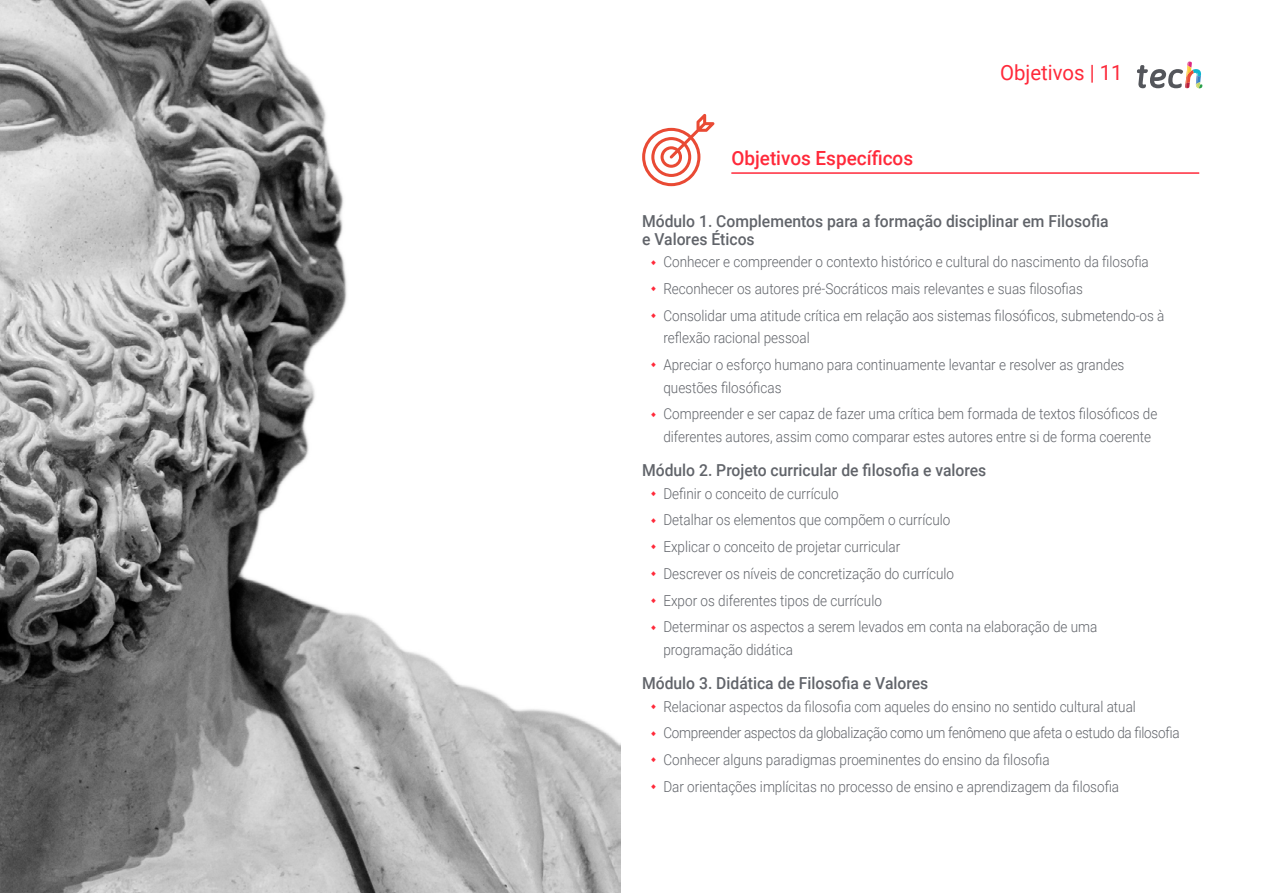
<style>
.page{position:relative;width:1263px;height:893px;background:#fff}
.page>*{position:absolute;margin:0;border:0;box-sizing:border-box;transform-origin:0 0}
.t1{font:21px "Roboto";color:#ff293a}
.t2{font:500 19.5px "Roboto";color:#ff293a}
.t3{font:500 16.5px/18px "Roboto";color:#61646a;scale:.95 1}
.t4{font:300 15px/26.7px "Roboto";color:#61646a;scale:.9 1}
.s1{color:#fc2a3b}
</style>
<div class="page">
<img style="left:0;top:0;width:621px;height:893px">
<svg style="left:642px;top:114px;width:72px;height:72px"></svg>
<hr style="left:731px;top:173px;width:468px;height:1px;background:#ff293a">
<svg style="left:1137px;top:62px;width:65px;height:27px"></svg>
<h2 class="t2" style="left:731px;top:144px;width:183px">Objetivos Específicos</h2>
<h1 class="t1" style="left:1000px;top:57px;width:124px">Objetivos <span class="s1">| 11</span></h1>
<p class="t3" style="left:642px;top:212px;width:493px">Módulo 1. Complementos para a formação disciplinar em Filosofia e Valores Éticos</p>
<p class="t4" style="left:663px;top:248px;width:558px">Conhecer e compreender o contexto histórico e cultural do nascimento da filosofia<br>Reconhecer os autores pré-Socráticos mais relevantes e suas filosofias<br>Consolidar uma atitude crítica em relação aos sistemas filosóficos, submetendo-os à</p>
<p class="t4" style="left:663px;top:324px;width:514px">reflexão racional pessoal<br>Apreciar o esforço humano para continuamente levantar e resolver as grandes</p>
<p class="t4" style="left:663px;top:373px;width:550px">questões filosóficas<br>Compreender e ser capaz de fazer uma crítica bem formada de textos filosóficos de</p>
<p class="t4" style="left:663px;top:423px;width:543px">diferentes autores, assim como comparar estes autores entre si de forma coerente</p>
<p class="t3" style="left:642px;top:461px;width:364px">Módulo 2. Projeto curricular de filosofia e valores</p>
<p class="t4" style="left:663px;top:479px;width:484px">Definir o conceito de currículo<br>Detalhar os elementos que compõem o currículo<br>Explicar o conceito de projetar curricular<br>Descrever os níveis de concretização do currículo<br>Expor os diferentes tipos de currículo<br>Determinar os aspectos a serem levados em conta na elaboração de uma</p>
<p class="t4" style="left:663px;top:636px;width:145px">programação didática</p>
<p class="t3" style="left:642px;top:674px;width:303px">Módulo 3. Didática de Filosofia e Valores</p>
<p class="t4" style="left:663px;top:692px;width:575px">Relacionar aspectos da filosofia com aqueles do ensino no sentido cultural atual Compreender aspectos da globalização como um fenômeno que afeta o estudo da filosofia Conhecer alguns paradigmas proeminentes do ensino da filosofia<br>Dar orientações implícitas no processo de ensino e aprendizagem da filosofia</p>
</div>
